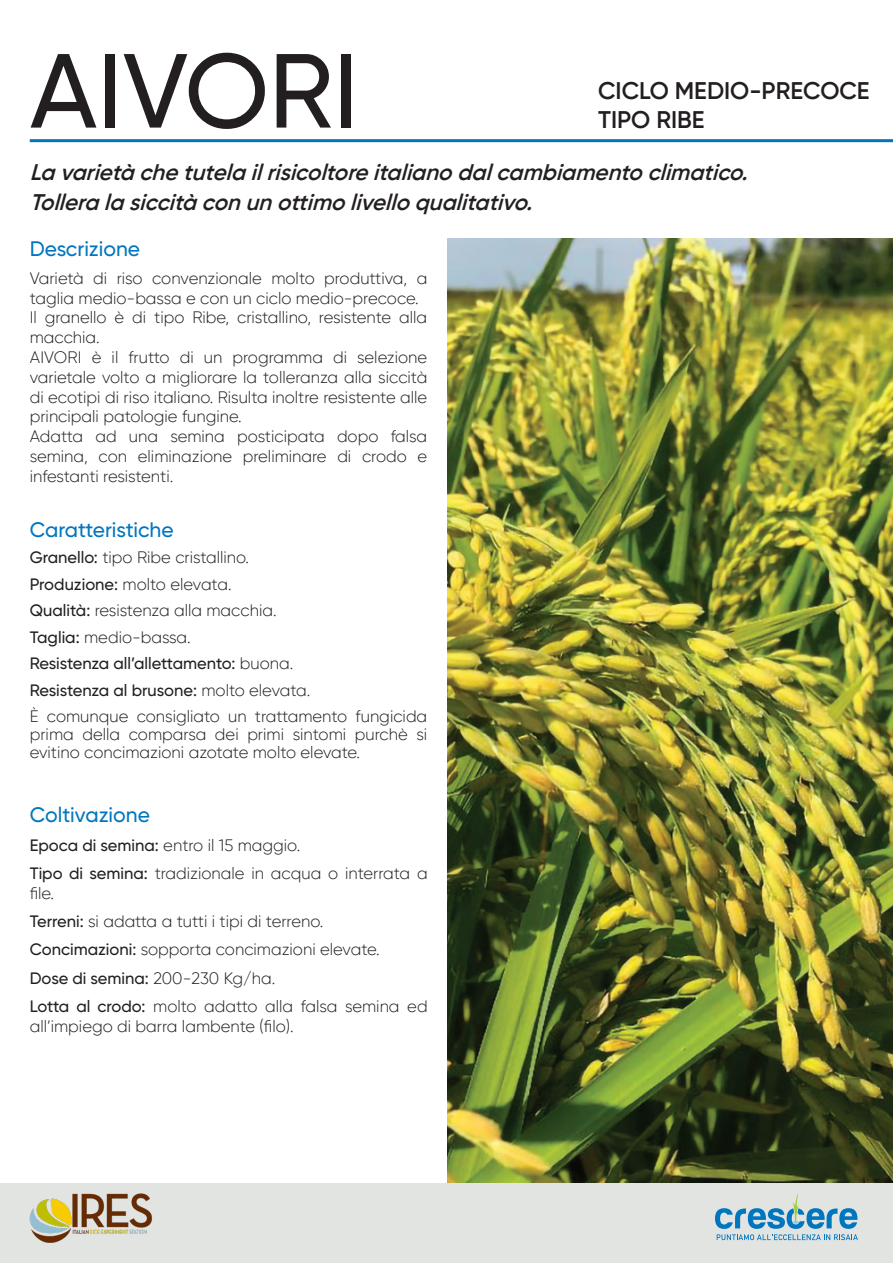
<style>
.page{position:relative;width:893px;height:1263px;background:#fff}
.page>*{position:absolute;margin:0;border:0;box-sizing:border-box;transform-origin:0 0}
.t1{font:500 105px "Gilroy";color:#231f20}
.t2{font:600 24px "Gilroy";color:#231f20}
.t3{font:italic 600 22.5px "Gilroy";color:#231f20}
.t4{font:500 21px "Gilroy";color:#0076be}
.t5{font:300 16.5px/19.8px "Gilroy";color:#231f20}
.t6{font:500 16.5px "Gilroy";color:#231f20}
.s1{font-weight:500}
.s2{font-weight:300}
</style>
<div class="page">
<hr style="left:30px;top:139px;width:863px;height:3px;background:#0076be">
<img style="left:447px;top:238px;width:446px;height:946px">
<div style="left:0;top:1184px;width:893px;height:79px;background:#e2e4e2"></div>
<svg style="left:715px;top:1193px;width:143px;height:47px"></svg>
<img style="left:30px;top:1193px;width:122px;height:50px">
<p class="t1" style="left:30px;top:26px;width:330px">AIVORI</p>
<p class="t2" style="left:598px;top:75px;width:273px">CICLO MEDIO-PRECOCE</p>
<p class="t2" style="left:598px;top:104px;width:108px">TIPO RIBE</p>
<p class="t3" style="left:30px;top:158px;width:726px">La varietà chetutela ilrisicoltoreitalianodalcambiamentoclimatico.</p>
<p class="t3" style="left:30px;top:188px;width:511px">Tollera la siccità conunottimolivelloqualitativo.</p>
<p class="t4" style="left:30px;top:235px;width:112px">Descrizione</p>
<p class="t5" style="left:30px;top:268px;width:399px">Varietà di riso convenzionale molto produttiva, a taglia medio-bassa e con un ciclo medio-precoce.</p>
<p class="t5" style="left:30px;top:308px;width:399px">Il granello è di tipo Ribe, cristallino, resistente alla macchia.</p>
<p class="t5" style="left:30px;top:347px;width:399px;text-align:justify">AIVORI è il frutto di un programma di selezione varietale volto a migliorare la tolleranza alla siccità di ecotipi di riso italiano. Risulta inoltre resistente alle principali patologie fungine.</p>
<p class="t5" style="left:30px;top:426px;width:399px;text-align:justify">Adatta ad una semina posticipata dopo falsa semina, con eliminazione preliminare di crodo e infestanti resistenti.</p>
<p class="t4" style="left:30px;top:516px;width:145px">Caratteristiche</p>
<p class="t5" style="left:30px;top:547px;width:221px"><span class="s1">Granello:</span> tipo Ribe cristallino.</p>
<p class="t5" style="left:30px;top:574px;width:203px"><span class="s1">Produzione:</span> molto elevata.</p>
<p class="t5" style="left:30px;top:600px;width:248px"><span class="s1">Qualità:</span> resistenza alla macchia.</p>
<p class="t5" style="left:30px;top:627px;width:162px"><span class="s1">Taglia:</span> medio-bassa.</p>
<p class="t6" style="left:30px;top:653px;width:265px">Resistenza all’allettamento: <span class="s2">buona.</span></p>
<p class="t6" style="left:30px;top:680px;width:282px">Resistenza al brusone: <span class="s2">molto elevata.</span></p>
<p class="t5" style="left:30px;top:707px;width:399px;line-height:18px;text-align:justify">È comunque consigliato un trattamento fungicida prima della comparsa dei primi sintomi purchè si evitino concimazioni azotate molto elevate.</p>
<p class="t4" style="left:30px;top:802px;width:122px">Coltivazione</p>
<p class="t5" style="left:30px;top:835px;width:272px"><span class="s1">Epoca di semina:</span> entro il 15 maggio.</p>
<p class="t5" style="left:30px;top:863px;width:399px"><span class="s1">Tipo di semina:</span> tradizionale in acqua o interrata a file.</p>
<p class="t5" style="left:30px;top:911px;width:295px"><span class="s1">Terreni:</span> si adatta a tutti i tipi di terreno.</p>
<p class="t5" style="left:30px;top:939px;width:351px"><span class="s1">Concimazioni:</span> sopporta concimazioni elevate.</p>
<p class="t6" style="left:30px;top:968px;width:247px">Dose di semina: <span class="s2">200-230 Kg/ha.</span></p>
<p class="t5" style="left:30px;top:996px;width:399px"><span class="s1">Lotta al crodo:</span> molto adatto alla falsa semina ed all’impiego di barra lambente (filo).</p>
</div>
